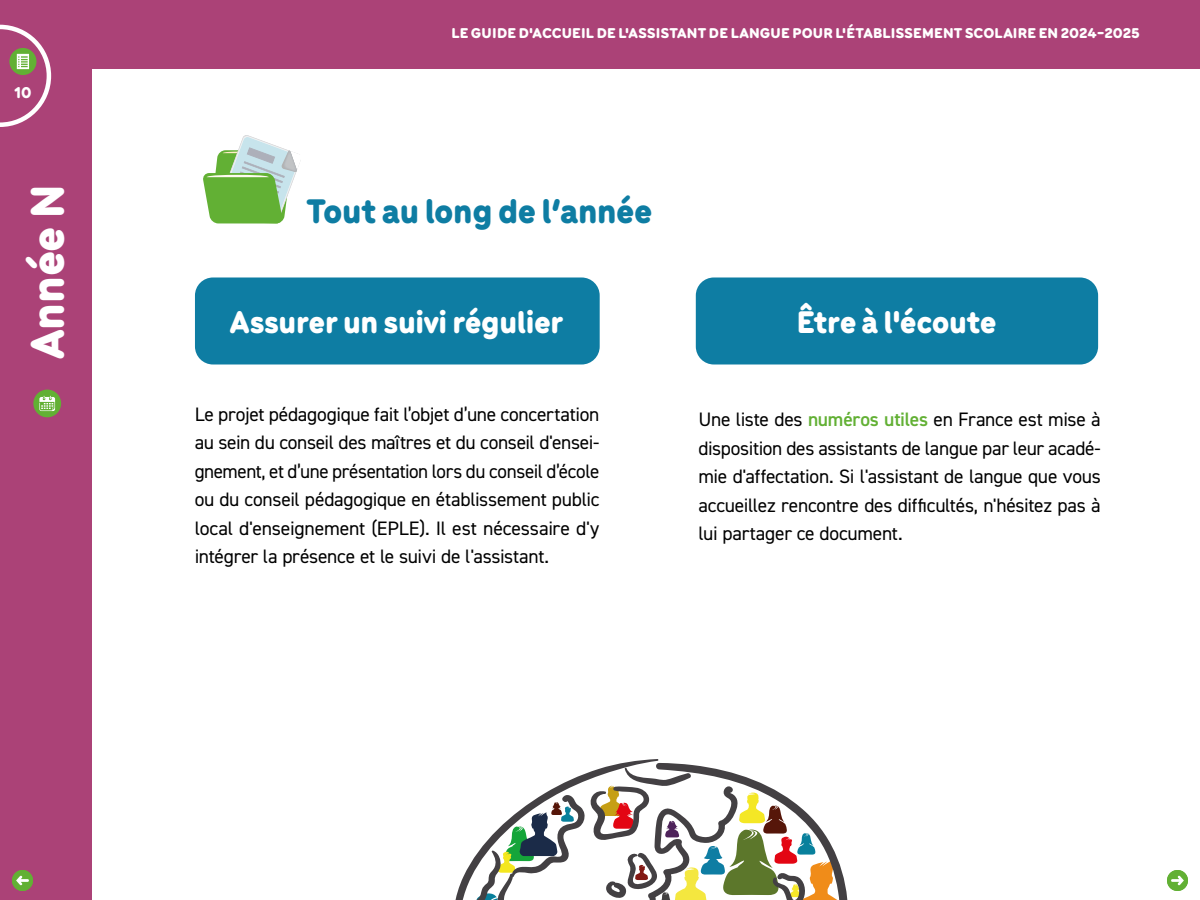
<style>
.page{position:relative;width:1200px;height:900px;background:#fff}
.page>*{position:absolute;margin:0;border:0;box-sizing:border-box;transform-origin:0 0}
.ttr1{font:900 49.5px "Menco";color:#fff}
.TTR_bulle{font:900 36px "Menco";letter-spacing:-.01em;color:#0e7da3}
.TTR_bulle-2{font:900 33px "Menco";letter-spacing:-.01em;color:#fff}
.txt_bulle_année{font:19.5px/28.5px "DIN2014";letter-spacing:-.015em;color:#000;text-align:justify}
.t1{font:900 16.5px "Menco";color:#fff}
.t2{font:900 15px "Menco";letter-spacing:.015em;color:#fff;scale:1.06 1}
.s1{font-weight:600;color:#62b034}
</style>
<div class="page">
<div style="left:0;top:0;width:92px;height:900px;background:#ab4277"></div>
<div style="left:0;top:0;width:1200px;height:69px;background:#ab4277"></div>
<svg style="left:0;top:25px;width:51px;height:102px"></svg>
<svg style="left:455px;top:759px;width:393px;height:141px"></svg>
<div style="left:12px;top:870px;width:21px;height:21px;background:#62b034;border-radius:50%"></div>
<svg style="left:16px;top:876px;width:13px;height:9px"></svg>
<div style="left:1167px;top:870px;width:21px;height:21px;background:#62b034;border-radius:50%"></div>
<svg style="left:1171px;top:876px;width:13px;height:9px"></svg>
<div style="left:33px;top:390px;width:28px;height:27px;background:#62b034;border-radius:50%"></div>
<svg style="left:39px;top:396px;width:16px;height:15px"></svg>
<div style="left:195px;top:278px;width:405px;height:86px;background:#0e7da3;border-radius:18px"></div>
<div style="left:696px;top:278px;width:402px;height:86px;background:#0e7da3;border-radius:18px"></div>
<svg style="left:203px;top:135px;width:98px;height:89px"></svg>
<p class="t1" style="left:14px;top:81px;width:19px">10</p>
<p class="ttr1" style="left:10px;top:359px;width:176px;rotate:-90deg">Année N</p>
<p class="t2" style="left:451px;top:22px;width:651px">LE GUIDE D'ACCUEIL DE L'ASSISTANT DE LANGUE POUR L'ÉTABLISSEMENT SCOLAIRE EN 2024-2025</p>
<p class="TTR_bulle" style="left:307px;top:184px;width:347px">Tout au long de l’année</p>
<p class="TTR_bulle-2" style="left:230px;top:298px;width:335px">Assurer un suivi régulier</p>
<p class="txt_bulle_année" style="left:195px;top:399px;width:406px">Le projet pédagogique fait l’objet d’une concertation au sein du conseil des maîtres et du conseil d'ensei&shy;gnement, et d’une présentation lors du conseil d’école ou du conseil pédagogique en établissement public local d'enseignement (EPLE). Il est nécessaire d'y intégrer la présence et le suivi de l'assistant.</p>
<p class="TTR_bulle-2" style="left:797px;top:298px;width:201px">Être à l'écoute</p>
<p class="txt_bulle_année" style="left:698px;top:405px;width:404px">Une liste des <span class="s1">numéros utiles</span> en France est mise à disposition des assistants de langue par leur acadé&shy;mie d'affectation. Si l'assistant de langue que vous accueillez rencontre des difficultés, n'hésitez pas à lui partager ce document.</p>
</div>
